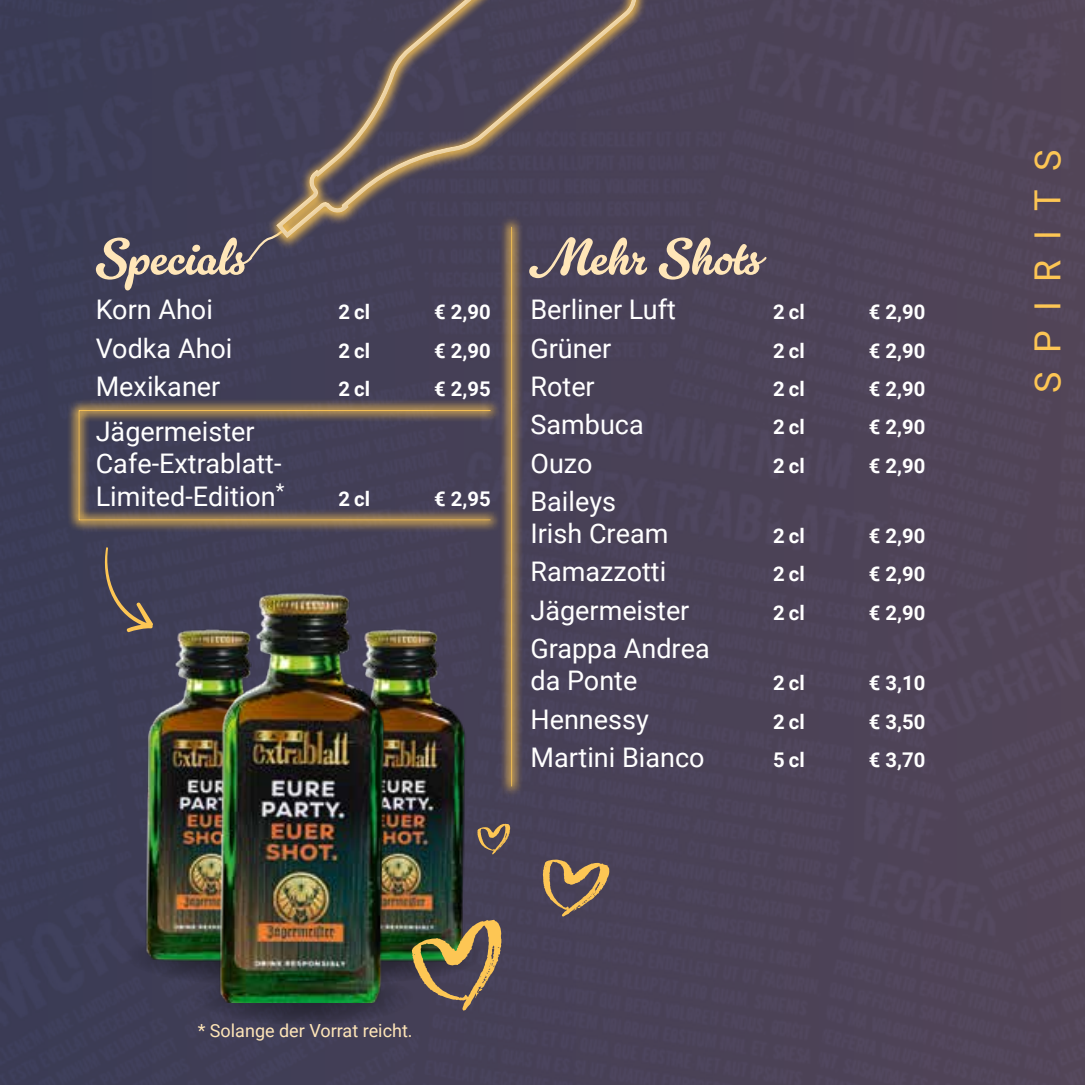
<style>
.page{position:relative;width:1085px;height:1085px;background:#fff}
.page>*{position:absolute;margin:0;border:0;box-sizing:border-box;transform-origin:0 0}
.t1{font:51.75px "Gelato Luxe";color:#ffe6b8}
.t2{font:36px "Roboto";letter-spacing:.535em;color:#fdc654}
.t3{font:27px/32.4px "Roboto";color:#fff}
.t4{font:700 20.25px "Roboto";color:#fff}
.t5{font:18px "Roboto";color:#ffe6b8}
</style>
<div class="page">
<div style="left:0;top:0;width:1084px;height:1084px;background:linear-gradient(to right,#3b3c57,#53465a)"></div>
<div style="left:227px;top:0;width:436px;height:293px;background:#454056"></div>
<svg style="left:241px;top:0;width:410px;height:281px;background:#524a5a"></svg>
<svg style="left:101px;top:546px;width:52px;height:86px;background:#4d4856"></svg>
<img style="left:408px;top:619px;width:76px;height:294px">
<img style="left:128px;top:619px;width:69px;height:357px">
<svg style="left:195px;top:968px;width:218px;height:57px;background:#343646"></svg>
<img style="left:197px;top:580px;width:211px;height:422px">
<svg style="left:407px;top:913px;width:116px;height:108px;background:#625a4f"></svg>
<svg style="left:542px;top:859px;width:67px;height:57px;background:#7f6956"></svg>
<svg style="left:477px;top:823px;width:33px;height:31px"></svg>
<svg style="left:67px;top:398px;width:432px;height:134px;background:#605556"></svg>
<svg style="left:75px;top:407px;width:416px;height:115px;background:#524b57"></svg>
<svg style="left:499px;top:216px;width:25px;height:581px;background:#675856"></svg>
<svg style="left:510px;top:222px;width:5px;height:565px;background:#af8d55"></svg>
<h1 class="t1" style="left:96px;top:226px;width:152px">Specials</h1>
<p class="t3" style="left:96px;top:292px;width:119px">Korn Ahoi</p>
<p class="t4" style="left:338px;top:298px;width:33px">2 cl</p>
<p class="t4" style="left:434px;top:298px;width:58px">€ 2,90</p>
<p class="t3" style="left:96px;top:331px;width:138px">Vodka Ahoi</p>
<p class="t4" style="left:338px;top:336px;width:33px">2 cl</p>
<p class="t4" style="left:434px;top:336px;width:58px">€ 2,90</p>
<p class="t3" style="left:96px;top:369px;width:126px">Mexikaner</p>
<p class="t4" style="left:338px;top:374px;width:33px">2 cl</p>
<p class="t4" style="left:434px;top:374px;width:58px">€ 2,95</p>
<p class="t3" style="left:96px;top:414px;width:190px">Jägermeister<br>Cafe-Extrablatt-<br>Limited-Edition<sup>*</sup></p>
<p class="t4" style="left:338px;top:484px;width:33px">2 cl</p>
<p class="t4" style="left:434px;top:484px;width:58px">€ 2,95</p>
<h1 class="t1" style="left:530px;top:226px;width:232px">Mehr Shots</h1>
<p class="t3" style="left:530px;top:292px;width:147px">Berliner Luft</p>
<p class="t4" style="left:773px;top:298px;width:33px">2 cl</p>
<p class="t4" style="left:868px;top:298px;width:58px">€ 2,90</p>
<p class="t3" style="left:530px;top:331px;width:82px">Grüner</p>
<p class="t4" style="left:773px;top:336px;width:33px">2 cl</p>
<p class="t4" style="left:868px;top:336px;width:58px">€ 2,90</p>
<p class="t3" style="left:530px;top:369px;width:66px">Roter</p>
<p class="t4" style="left:773px;top:374px;width:33px">2 cl</p>
<p class="t4" style="left:868px;top:374px;width:58px">€ 2,90</p>
<p class="t3" style="left:530px;top:407px;width:115px">Sambuca</p>
<p class="t4" style="left:773px;top:413px;width:33px">2 cl</p>
<p class="t4" style="left:868px;top:413px;width:58px">€ 2,90</p>
<p class="t3" style="left:530px;top:445px;width:64px">Ouzo</p>
<p class="t4" style="left:773px;top:451px;width:33px">2 cl</p>
<p class="t4" style="left:868px;top:451px;width:58px">€ 2,90</p>
<p class="t3" style="left:530px;top:484px;width:139px">Baileys<br>Irish Cream</p>
<p class="t4" style="left:773px;top:521px;width:33px">2 cl</p>
<p class="t4" style="left:868px;top:521px;width:58px">€ 2,90</p>
<p class="t3" style="left:530px;top:554px;width:137px">Ramazzotti</p>
<p class="t4" style="left:773px;top:560px;width:33px">2 cl</p>
<p class="t4" style="left:868px;top:560px;width:58px">€ 2,90</p>
<p class="t3" style="left:530px;top:593px;width:160px">Jägermeister</p>
<p class="t4" style="left:773px;top:598px;width:33px">2 cl</p>
<p class="t4" style="left:868px;top:598px;width:58px">€ 2,90</p>
<p class="t3" style="left:530px;top:631px;width:181px">Grappa Andrea da Ponte</p>
<p class="t4" style="left:773px;top:669px;width:33px">2 cl</p>
<p class="t4" style="left:868px;top:669px;width:58px">€ 3,10</p>
<p class="t3" style="left:530px;top:701px;width:120px">Hennessy</p>
<p class="t4" style="left:773px;top:707px;width:33px">2 cl</p>
<p class="t4" style="left:868px;top:707px;width:58px">€ 3,50</p>
<p class="t3" style="left:530px;top:740px;width:176px">Martini Bianco</p>
<p class="t4" style="left:773px;top:745px;width:33px">5 cl</p>
<p class="t4" style="left:868px;top:745px;width:58px">€ 3,70</p>
<p class="t5" style="left:198px;top:1017px;width:216px">* Solange der Vorrat reicht.</p>
<h2 class="t2" style="left:1022px;top:393px;width:245px;rotate:-90deg">SPIRITS</h2>
</div>
